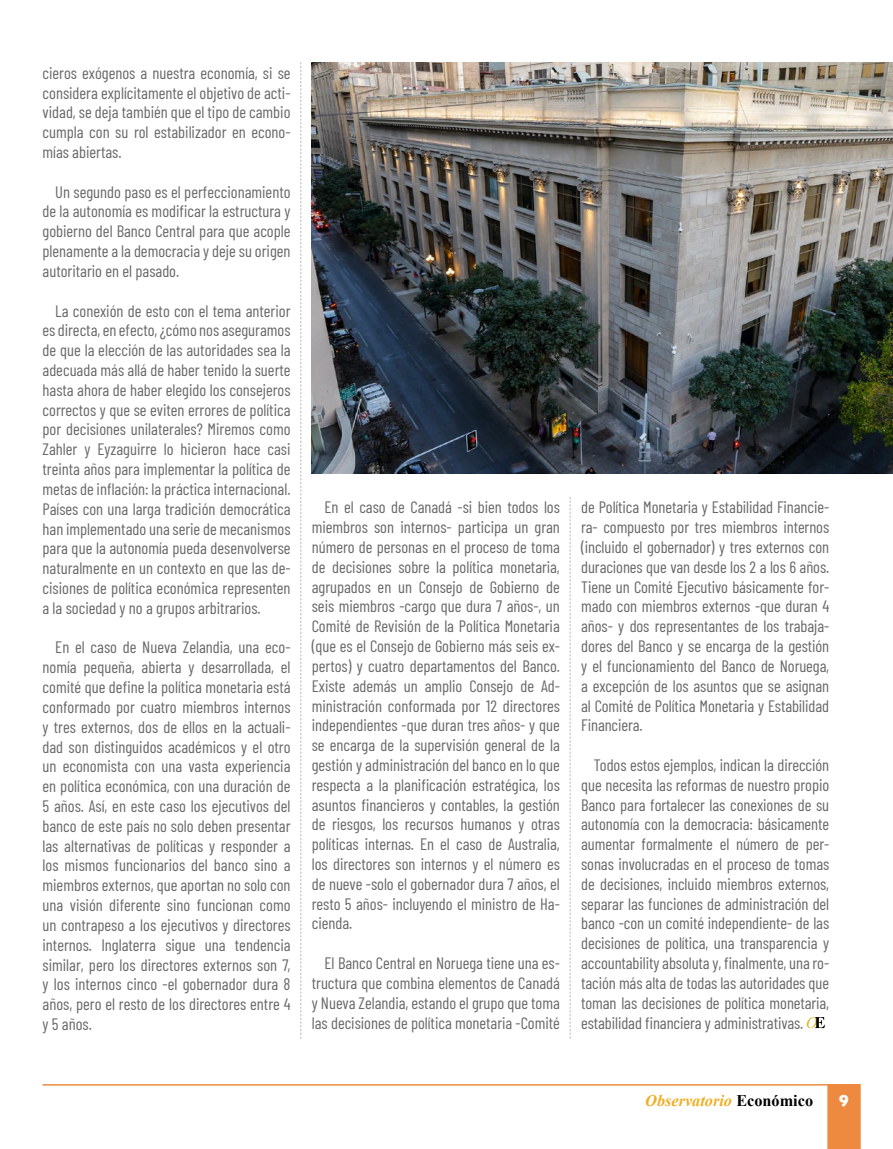
<style>
.page{position:relative;width:893px;height:1149px;background:#fff}
.page>*{position:absolute;margin:0;border:0;box-sizing:border-box;transform-origin:0 0}
.t1{font:16.5px/19.8px "Barlow Condensed";color:#686868;text-align:justify}
.t2{font:italic 700 16.2px "Times New Roman";color:#f0ad21}
.t3{font:900 16.2px "Isidora Sans";color:#fff}
.s1{font-style:normal;color:#000}
</style>
<div class="page">
<div style="left:827px;top:1084px;width:34px;height:64px;background:#ed8a40"></div>
<hr style="left:43px;top:1083px;width:785px;height:2px;background:#ed8a40">
<img style="left:312px;top:62px;width:581px;height:411px">
<svg style="left:300px;top:62px;width:1px;height:976px"></svg>
<svg style="left:570px;top:497px;width:1px;height:541px"></svg>
<svg style="left:807px;top:1017px;width:18px;height:10px"></svg>
<p class="t1" style="left:43px;top:62px;width:250px">cieros exógenos a nuestra economía, si se considera explícitamente el objetivo de acti&shy;vidad, se deja también que el tipo de cambio cumpla con su rol estabilizador en econo&shy;mías abiertas.</p>
<p class="t1" style="left:43px;top:180px;width:250px;text-indent:13px">Un segundo paso es el perfeccionamiento de la autonomía es modificar la estructura y gobierno del Banco Central para que acople plenamente a la democracia y deje su origen autoritario en el pasado.</p>
<p class="t1" style="left:43px;top:299px;width:250px;text-indent:13px">La conexión de esto con el tema anterior es directa, en efecto, ¿cómo nos aseguramos de que la elección de las autoridades sea la adecuada más allá de haber tenido la suerte hasta ahora de haber elegido los consejeros correctos y que se eviten errores de política por decisiones unilaterales? Miremos como Zahler y Eyzaguirre lo hicieron hace casi treinta años para implementar la política de metas de inflación: la práctica internacional.<br>Países con una larga tradición democrática han implementado una serie de mecanismos para que la autonomía pueda desenvolverse naturalmente en un contexto en que las de&shy;cisiones de política económica representen a la sociedad y no a grupos arbitrarios.</p>
<p class="t1" style="left:43px;top:636px;width:250px;text-indent:13px">En el caso de Nueva Zelandia, una eco&shy;nomía pequeña, abierta y desarrollada, el comité que define la política monetaria está conformado por cuatro miembros internos y tres externos, dos de ellos en la actuali&shy;dad son distinguidos académicos y el otro un economista con una vasta experiencia en política económica, con una duración de 5 años. Así, en este caso los ejecutivos del banco de este país no solo deben presentar las alternativas de políticas y responder a los mismos funcionarios del banco sino a miembros externos, que aportan no solo con una visión diferente sino funcionan como un contrapeso a los ejecutivos y directores internos. Inglaterra sigue una tendencia similar, pero los directores externos son 7, y los internos cinco -el gobernador dura 8 años, pero el resto de los directores entre 4 y 5 años.</p>
<p class="t1" style="left:312px;top:496px;width:250px;text-indent:13px">En el caso de Canadá -si bien todos los miembros son internos- participa un gran número de personas en el proceso de toma de decisiones sobre la política monetaria, agrupados en un Consejo de Gobierno de seis miembros -cargo que dura 7 años-, un Comité de Revisión de la Política Monetaria (que es el Consejo de Gobierno más seis ex&shy;pertos) y cuatro departamentos del Banco.<br>Existe además un amplio Consejo de Ad&shy;ministración conformada por 12 directores independientes -que duran tres años- y que se encarga de la supervisión general de la gestión y administración del banco en lo que respecta a la planificación estratégica, los asuntos financieros y contables, la gestión de riesgos, los recursos humanos y otras políticas internas. En el caso de Australia, los directores son internos y el número es de nueve -solo el gobernador dura 7 años, el resto 5 años- incluyendo el ministro de Ha&shy;cienda.</p>
<p class="t1" style="left:312px;top:951px;width:250px;text-indent:13px">El Banco Central en Noruega tiene una es&shy;tructura que combina elementos de Canadá y Nueva Zelandia, estando el grupo que toma las decisiones de política monetaria -Comité</p>
<p class="t1" style="left:581px;top:496px;width:250px">de Política Monetaria y Estabilidad Financie&shy;ra- compuesto por tres miembros internos (incluido el gobernador) y tres externos con duraciones que van desde los 2 a los 6 años.<br>Tiene un Comité Ejecutivo básicamente for&shy;mado con miembros externos -que duran 4 años- y dos representantes de los trabaja&shy;dores del Banco y se encarga de la gestión y el funcionamiento del Banco de Noruega, a excepción de los asuntos que se asignan al Comité de Política Monetaria y Estabilidad Financiera.</p>
<p class="t1" style="left:581px;top:753px;width:250px;text-indent:13px">Todos estos ejemplos, indican la dirección que necesita las reformas de nuestro propio Banco para fortalecer las conexiones de su autonomía con la democracia: básicamente aumentar formalmente el número de per&shy;sonas involucradas en el proceso de tomas de decisiones, incluido miembros externos, separar las funciones de administración del banco -con un comité independiente- de las decisiones de política, una transparencia y accountability absoluta y, finalmente, una ro&shy;tación más alta de todas las autoridades que toman las decisiones de política monetaria, estabilidad financiera y administrativas.</p>
<p class="t2" style="left:645px;top:1088px;width:169px">Observatorio <span class="s1">Económico</span></p>
<p class="t3" style="left:839px;top:1089px;width:11px">9</p>
</div>
